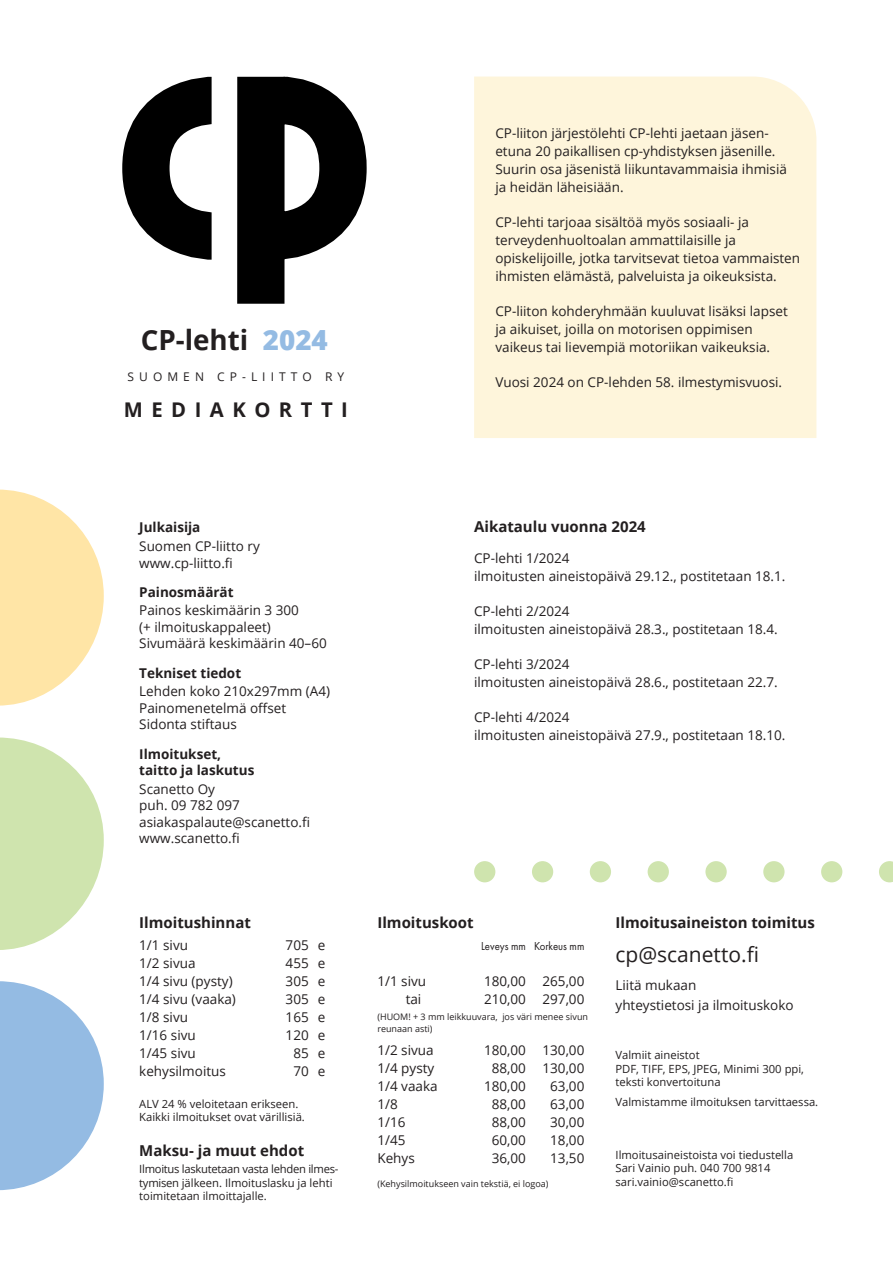
<style>
.page{position:relative;width:893px;height:1263px;background:#fff}
.page>*{position:absolute;margin:0;border:0;box-sizing:border-box;transform-origin:0 0}
.t1{font:700 27.75px "Open Sans";color:#231f20}
.t2{font:21px "Open Sans";color:#231f20}
.t3{font:700 20.25px "Open Sans";letter-spacing:.42em;color:#231f20}
.t4{font:700 15px "Open Sans";color:#231f20}
.t5{font:13.5px/18px "Open Sans";color:#231f20}
.t6{font:700 13.5px/16.5px "Open Sans";color:#231f20}
.t7{font:12px "Futura PT";color:#231f20;scale:.9 1}
.t8{font:12px "Open Sans";letter-spacing:.42em;color:#231f20}
.t9{font:11.25px/13.5px "Open Sans";color:#231f20}
.t10{font:9px/12px "Open Sans";color:#231f20}
.s1{font-weight:800;color:#94bbe3}
</style>
<div class="page">
<div style="left:474px;top:77px;width:342px;height:361px;background:#fef5db"></div>
<svg style="left:0;top:737px;width:104px;height:213px"></svg>
<svg style="left:0;top:490px;width:104px;height:216px"></svg>
<svg style="left:0;top:981px;width:104px;height:209px"></svg>
<div style="left:474px;top:861px;width:21px;height:21px;background:#cfe4ae;border-radius:50%"></div>
<div style="left:532px;top:861px;width:21px;height:21px;background:#cfe4ae;border-radius:50%"></div>
<div style="left:590px;top:861px;width:21px;height:21px;background:#cfe4ae;border-radius:50%"></div>
<div style="left:648px;top:861px;width:21px;height:21px;background:#cfe4ae;border-radius:50%"></div>
<div style="left:705px;top:861px;width:22px;height:21px;background:#cfe4ae;border-radius:50%"></div>
<div style="left:763px;top:861px;width:21px;height:21px;background:#cfe4ae;border-radius:50%"></div>
<div style="left:821px;top:861px;width:21px;height:21px;background:#cfe4ae;border-radius:50%"></div>
<svg style="left:879px;top:861px;width:14px;height:21px"></svg>
<svg style="left:122px;top:76px;width:245px;height:228px"></svg>
<h1 class="t1" style="left:141px;top:321px;width:189px">CP-lehti <span class="s1">2024</span></h1>
<p class="t8" style="left:128px;top:369px;width:218px">SUOMEN CP-LIITTO RY</p>
<h3 class="t3" style="left:124px;top:396px;width:226px">MEDIAKORTTI</h3>
<p class="t5" style="left:495px;top:124px;width:293px">CP-liiton järjestölehti CP-lehti jaetaan jäsen&shy;etuna 20 paikallisen cp-yhdistyksen jäsenille.<br>Suurin osa jäsenistä liikuntavammaisia ihmisiä ja heidän läheisiään.</p>
<p class="t5" style="left:495px;top:213px;width:306px">CP-lehti tarjoaa sisältöä myös sosiaali- ja terveydenhuoltoalan ammattilaisille ja opiskelijoille, jotka tarvitsevat tietoa vammaisten ihmisten elämästä, palveluista ja oikeuksista.</p>
<p class="t5" style="left:495px;top:302px;width:294px">CP-liiton kohderyhmään kuuluvat lisäksi lapset ja aikuiset, joilla on motorisen oppimisen vaikeus tai lievempiä motoriikan vaikeuksia.</p>
<p class="t5" style="left:495px;top:373px;width:288px">Vuosi 2024 on CP-lehden 58. ilmestymisvuosi.</p>
<p class="t6" style="left:139px;top:519px;width:63px">Julkaisija</p>
<p class="t5" style="left:139px;top:538px;width:122px;line-height:16.5px">Suomen CP-liitto ry www.cp-liitto.fi</p>
<p class="t6" style="left:139px;top:583px;width:96px">Painosmäärät</p>
<p class="t5" style="left:139px;top:602px;width:189px;line-height:16.5px">Painos keskimäärin 3 300<br>(+ ilmoituskappaleet)<br>Sivumäärä keskimäärin 40–60</p>
<p class="t6" style="left:139px;top:664px;width:103px">Tekniset tiedot</p>
<p class="t5" style="left:139px;top:683px;width:192px;line-height:16.5px">Lehden koko 210x297mm (A4)<br>Painomenetelmä offset<br>Sidonta stiftaus</p>
<p class="t6" style="left:139px;top:745px;width:117px">Ilmoitukset, taitto ja laskutus</p>
<p class="t5" style="left:139px;top:780px;width:172px;line-height:16.5px">Scanetto Oy<br>puh. 09 782 097 asiakaspalaute@scanetto.fi www.scanetto.fi</p>
<p class="t4" style="left:139px;top:912px;width:113px">Ilmoitushinnat</p>
<p class="t5" style="left:139px;top:936px;width:50px">1/1 sivu</p>
<p class="t5" style="left:286px;top:936px;width:41px">705 e</p>
<p class="t5" style="left:139px;top:954px;width:58px">1/2 sivua</p>
<p class="t5" style="left:286px;top:954px;width:41px">455 e</p>
<p class="t5" style="left:139px;top:972px;width:95px">1/4 sivu (pysty)</p>
<p class="t5" style="left:286px;top:972px;width:41px">305 e</p>
<p class="t5" style="left:139px;top:990px;width:98px">1/4 sivu (vaaka)</p>
<p class="t5" style="left:286px;top:990px;width:41px">305 e</p>
<p class="t5" style="left:139px;top:1008px;width:50px">1/8 sivu</p>
<p class="t5" style="left:286px;top:1008px;width:41px">165 e</p>
<p class="t5" style="left:139px;top:1026px;width:58px">1/16 sivu</p>
<p class="t5" style="left:286px;top:1026px;width:41px">120 e</p>
<p class="t5" style="left:139px;top:1044px;width:58px">1/45 sivu</p>
<p class="t5" style="left:293px;top:1044px;width:34px">85 e</p>
<p class="t5" style="left:139px;top:1062px;width:88px">kehysilmoitus</p>
<p class="t5" style="left:293px;top:1062px;width:34px">70 e</p>
<p class="t9" style="left:139px;top:1096px;width:167px">ALV 24 % veloitetaan erikseen.<br>Kaikki ilmoitukset ovat värillisiä.</p>
<p class="t4" style="left:139px;top:1139px;width:166px">Maksu- ja muut ehdot</p>
<p class="t9" style="left:139px;top:1162px;width:201px">Ilmoitus laskutetaan vasta lehden ilmes&shy;tymisen jälkeen. Ilmoituslasku ja lehti toimitetaan ilmoittajalle.</p>
<p class="t4" style="left:474px;top:516px;width:173px">Aikataulu vuonna 2024</p>
<p class="t5" style="left:474px;top:549px;width:313px">CP-lehti 1/2024<br>ilmoitusten aineistopäivä 29.12., postitetaan 18.1.</p>
<p class="t5" style="left:474px;top:602px;width:305px">CP-lehti 2/2024<br>ilmoitusten aineistopäivä 28.3., postitetaan 18.4.</p>
<p class="t5" style="left:474px;top:655px;width:305px">CP-lehti 3/2024<br>ilmoitusten aineistopäivä 28.6., postitetaan 22.7.</p>
<p class="t5" style="left:474px;top:708px;width:313px">CP-lehti 4/2024<br>ilmoitusten aineistopäivä 27.9., postitetaan 18.10.</p>
<p class="t4" style="left:377px;top:912px;width:98px">Ilmoituskoot</p>
<p class="t7" style="left:481px;top:939px;width:116px">Leveys mm Korkeus mm</p>
<p class="t5" style="left:377px;top:972px;width:50px">1/1 sivu</p>
<p class="t5" style="left:484px;top:972px;width:102px">180,00 265,00</p>
<p class="t5" style="left:406px;top:990px;width:17px">tai</p>
<p class="t5" style="left:484px;top:990px;width:102px">210,00 297,00</p>
<p class="t10" style="left:377px;top:1011px;width:212px">(HUOM! + 3 mm leikkuuvara, jos väri menee sivun reunaan asti)</p>
<p class="t5" style="left:377px;top:1040px;width:58px">1/2 sivua</p>
<p class="t5" style="left:484px;top:1040px;width:102px">180,00 130,00</p>
<p class="t5" style="left:377px;top:1058px;width:58px">1/4 pysty</p>
<p class="t5" style="left:492px;top:1058px;width:94px">88,00 130,00</p>
<p class="t5" style="left:377px;top:1076px;width:62px">1/4 vaaka</p>
<p class="t5" style="left:484px;top:1076px;width:43px">180,00</p>
<p class="t5" style="left:550px;top:1076px;width:36px">63,00</p>
<p class="t5" style="left:377px;top:1094px;width:22px">1/8</p>
<p class="t5" style="left:492px;top:1094px;width:36px">88,00</p>
<p class="t5" style="left:550px;top:1094px;width:36px">63,00</p>
<p class="t5" style="left:377px;top:1112px;width:30px">1/16</p>
<p class="t5" style="left:492px;top:1112px;width:36px">88,00</p>
<p class="t5" style="left:550px;top:1112px;width:36px">30,00</p>
<p class="t5" style="left:377px;top:1130px;width:30px">1/45</p>
<p class="t5" style="left:492px;top:1130px;width:36px">60,00</p>
<p class="t5" style="left:550px;top:1130px;width:36px">18,00</p>
<p class="t5" style="left:377px;top:1148px;width:39px">Kehys</p>
<p class="t5" style="left:492px;top:1148px;width:36px">36,00</p>
<p class="t5" style="left:550px;top:1148px;width:36px">13,50</p>
<p class="t10" style="left:377px;top:1178px;width:173px">(Kehysilmoitukseen vain tekstiä, ei logoa)</p>
<p class="t4" style="left:615px;top:912px;width:201px">Ilmoitusaineiston toimitus</p>
<h2 class="t2" style="left:615px;top:940px;width:145px">cp@scanetto.fi</h2>
<p class="t5" style="left:615px;top:975px;width:180px;line-height:19.5px">Liitä mukaan<br>yhteystietosi ja ilmoituskoko</p>
<p class="t9" style="left:615px;top:1048px;width:190px">Valmiit aineistot<br>PDF, TIFF, EPS, JPEG, Minimi 300 ppi, teksti konvertoituna</p>
<p class="t9" style="left:615px;top:1095px;width:204px">Valmistamme ilmoituksen tarvittaessa.</p>
<p class="t9" style="left:615px;top:1147px;width:179px">Ilmoitusaineistoista voi tiedustella<br>Sari Vainio puh. 040 700 9814 sari.vainio@scanetto.fi</p>
</div>
